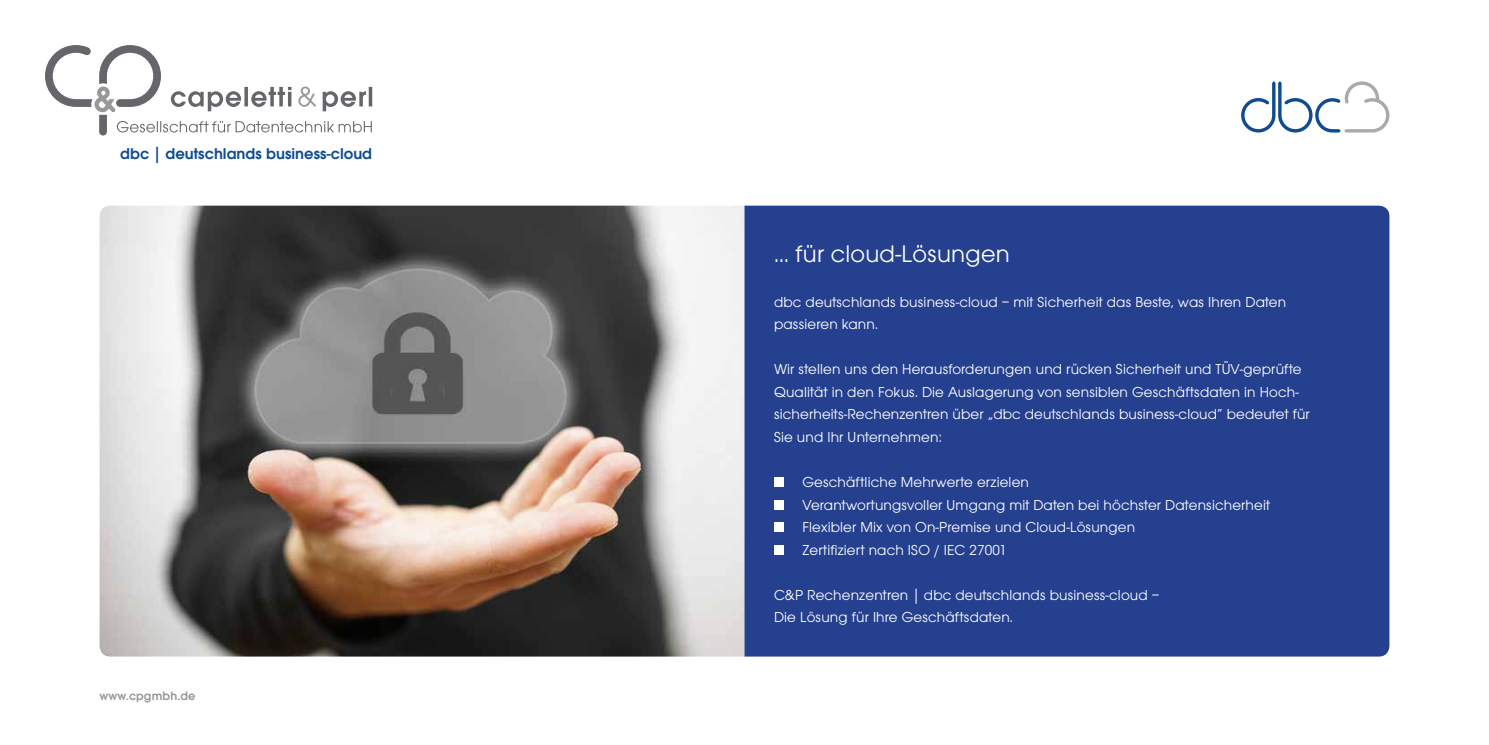
<style>
.page{position:relative;width:1489px;height:745px;background:#fff}
.page>*{position:absolute;margin:0;border:0;box-sizing:border-box;transform-origin:0 0}
.t1{font:25px "Avant Gard";letter-spacing:.01em;color:#fff}
.t2{font:600 16.25px "Avant Gard";color:#0f4b91}
.t3{font:15px/22.5px "Avant Gard";letter-spacing:.01em;color:#fff}
.t4{font:600 12.5px "Avant Gard";letter-spacing:.01em;color:#999899}
</style>
<div class="page">
<img style="left:100px;top:205px;width:644px;height:451px">
<svg style="left:45px;top:45px;width:327px;height:90px"></svg>
<div style="left:744px;top:205px;width:645px;height:451px;background:#25408f"></div>
<div style="left:774px;top:477px;width:9px;height:9px;background:#fff"></div>
<div style="left:774px;top:499px;width:9px;height:10px;background:#fff"></div>
<div style="left:774px;top:522px;width:9px;height:9px;background:#fff"></div>
<div style="left:774px;top:544px;width:9px;height:10px;background:#fff"></div>
<svg style="left:1241px;top:81px;width:149px;height:52px"></svg>
<p class="t2" style="left:120px;top:144px;width:253px">dbc | deutschlands business-cloud</p>
<p class="t4" style="left:100px;top:687px;width:97px">www.cpgmbh.de</p>
<h1 class="t1" style="left:774px;top:239px;width:237px">… für cloud-Lösungen</h1>
<p class="t3" style="left:774px;top:290px;width:513px">dbc deutschlands business-cloud – mit Sicherheit das Beste, was Ihren Daten passieren kann.</p>
<p class="t3" style="left:774px;top:358px;width:537px">Wir stellen uns den Herausforderungen und rücken Sicherheit und TÜV-geprüfte Qualität in den Fokus. Die Auslagerung von sensiblen Geschäftsdaten in Hoch&shy;sicherheits-Rechenzentren über „dbc deutschlands business-cloud“ bedeutet für Sie und Ihr Unternehmen:</p>
<p class="t3" style="left:802px;top:470px;width:469px">Geschäftliche Mehrwerte erzielen<br>Verantwortungsvoller Umgang mit Daten bei höchster Datensicherheit Flexibler Mix von On-Premise und Cloud-Lösungen<br>Zertifiziert nach ISO / IEC 27001</p>
<p class="t3" style="left:774px;top:583px;width:387px">C&amp;P Rechenzentren | dbc deutschlands business-cloud –<br>Die Lösung für Ihre Geschäftsdaten.</p>
</div>
